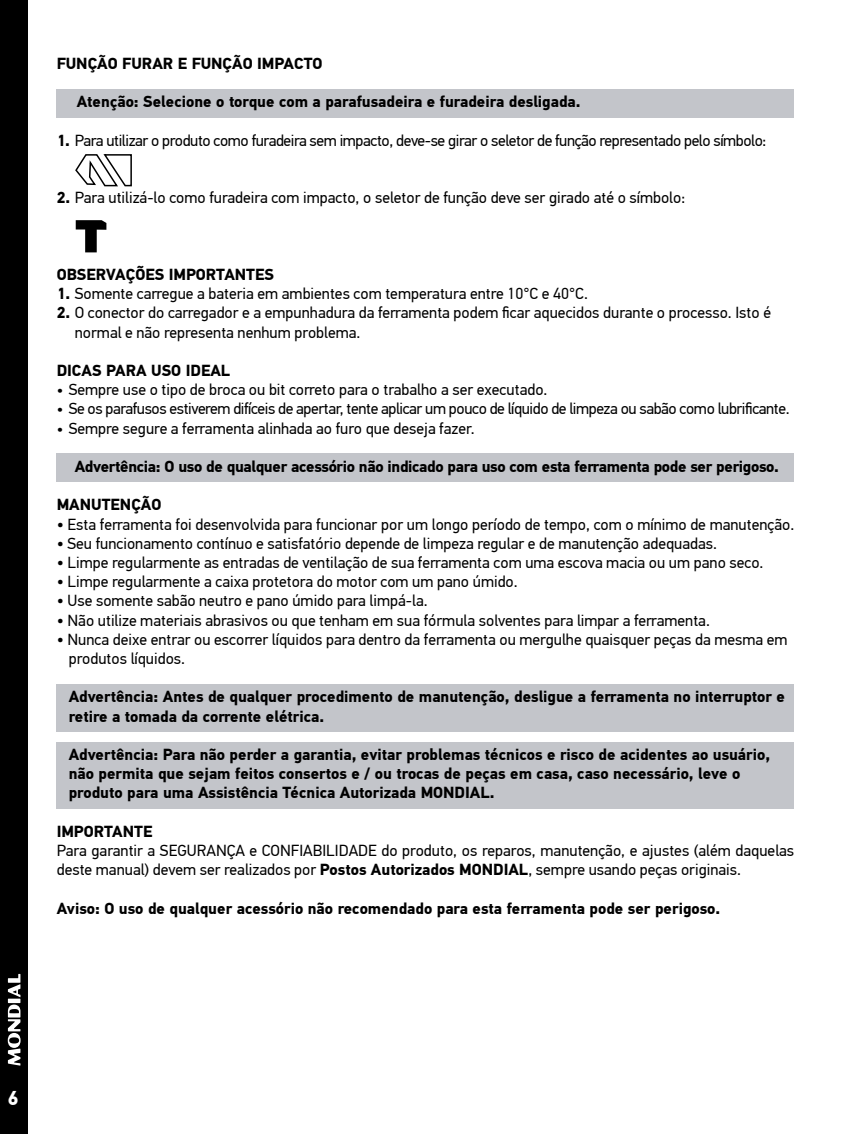
<style>
.page{position:relative;width:851px;height:1134px;background:#fff}
.page>*{position:absolute;margin:0;border:0;box-sizing:border-box;transform-origin:0 0}
.t1{font:700 20px "PF Din Text Pro";color:#fff}
.t2{font:16px/19.2px "PF Din Text Pro";color:#000}
.t3{font:700 16px/19.2px "PF Din Text Pro";color:#000}
.t4{font:16px "PF Din Text Pro";letter-spacing:-.025em;color:#000}
.t5{font:700 16px "PF Din Text Pro";letter-spacing:-.02em;color:#000}
.s1{font-weight:700}
.s2{font-family:"PT Sans"}
</style>
<div class="page">
<div style="left:0;top:0;width:28px;height:1134px;background:#000"></div>
<svg style="left:8px;top:974px;width:13px;height:91px"></svg>
<div style="left:57px;top:90px;width:737px;height:28px;background:#c3c5ca"></div>
<div style="left:57px;top:454px;width:737px;height:28px;background:#c3c5ca"></div>
<div style="left:57px;top:684px;width:737px;height:48px;background:#c3c5ca"></div>
<div style="left:57px;top:742px;width:737px;height:67px;background:#c3c5ca"></div>
<svg style="left:75px;top:154px;width:57px;height:33px"></svg>
<svg style="left:76px;top:220px;width:30px;height:32px"></svg>
<p class="t3" style="left:57px;top:54px;width:267px">FUNÇÃO FURAR E FUNÇÃO IMPACTO</p>
<p class="t3" style="left:77px;top:92px;width:505px">Atenção: Selecione o torque com a parafusadeira e furadeira desligada.</p>
<p class="t4" style="left:57px;top:131px;width:711px"><span class="s1">1.</span> Para utilizar o produto como furadeira sem impacto, deve-se girar o seletor de função representado pelo símbolo:</p>
<p class="t2" style="left:57px;top:188px;width:630px"><span class="s1">2.</span> Para utilizá-lo como furadeira com impacto, o seletor de função deve ser girado até o símbolo:</p>
<p class="t3" style="left:57px;top:265px;width:219px">OBSERVAÇÕES IMPORTANTES</p>
<p class="t2" style="left:57px;top:284px;width:532px"><span class="s1">1.</span> Somente carregue a bateria em ambientes com temperatura entre 10°C e 40°C.</p>
<p class="t2" style="left:75px;top:303px;width:697px;text-indent:-18px"><span class="s1">2.</span> O conector do carregador e a empunhadura da ferramenta podem ficar aquecidos durante o processo. Isto é normal e não representa nenhum problema.</p>
<p class="t3" style="left:57px;top:361px;width:175px">DICAS PARA USO IDEAL</p>
<p class="t2" style="left:57px;top:380px;width:492px">• Sempre use o tipo de broca ou bit correto para o trabalho a ser executado.</p>
<p class="t4" style="left:57px;top:399px;width:734px">• Se os parafusos estiverem difíceis de apertar, tente aplicar um pouco de líquido de limpeza ou sabão como lubrificante.</p>
<p class="t2" style="left:57px;top:419px;width:419px">• Sempre segure a ferramenta alinhada ao furo que deseja fazer.</p>
<p class="t5" style="left:75px;top:457px;width:705px">Advertência: O uso de qualquer acessório não indicado para uso com esta ferramenta pode ser perigoso.</p>
<p class="t3" style="left:57px;top:496px;width:106px">MANUTENÇÃO</p>
<p class="t2" style="left:57px;top:515px;width:739px"><span class="s2">•</span> Esta ferramenta foi desenvolvida para funcionar por um longo período de tempo, com o mínimo de manutenção.</p>
<p class="t2" style="left:57px;top:534px;width:661px"><span class="s2">•</span> Seu funcionamento contínuo e satisfatório depende de limpeza regular e de manutenção adequadas.</p>
<p class="t2" style="left:57px;top:553px;width:708px"><span class="s2">•</span> Limpe regularmente as entradas de ventilação de sua ferramenta com uma escova macia ou um pano seco.</p>
<p class="t2" style="left:57px;top:572px;width:462px"><span class="s2">•</span> Limpe regularmente a caixa protetora do motor com um pano úmido.</p>
<p class="t2" style="left:57px;top:591px;width:372px"><span class="s2">•</span> Use somente sabão neutro e pano úmido para limpá-la.</p>
<p class="t2" style="left:57px;top:611px;width:654px"><span class="s2">•</span> Não utilize materiais abrasivos ou que tenham em sua fórmula solventes para limpar a ferramenta.</p>
<p class="t2" style="left:69px;top:630px;width:720px;text-indent:-12px"><span class="s2">•</span> Nunca deixe entrar ou escorrer líquidos para dentro da ferramenta ou mergulhe quaisquer peças da mesma em produtos líquidos.</p>
<p class="t3" style="left:69px;top:688px;width:717px">Advertência: Antes de qualquer procedimento de manutenção, desligue a ferramenta no interruptor e retire a tomada da corrente elétrica.</p>
<p class="t3" style="left:69px;top:745px;width:702px">Advertência: Para não perder a garantia, evitar problemas técnicos e risco de acidentes ao usuário, não permita que sejam feitos consertos e / ou trocas de peças em casa, caso necessário, leve o produto para uma Assistência Técnica Autorizada MONDIAL.</p>
<p class="t3" style="left:57px;top:822px;width:97px">IMPORTANTE</p>
<p class="t2" style="left:57px;top:841px;width:739px">Para garantir a SEGURANÇA e CONFIABILIDADE do produto, os reparos, manutenção, e ajustes (além daquelas deste manual) devem ser realizados por <span class="s1">Postos Autorizados MONDIAL</span>, sempre usando peças originais.</p>
<p class="t3" style="left:57px;top:899px;width:665px">Aviso: O uso de qualquer acessório não recomendado para esta ferramenta pode ser perigoso.</p>
<p class="t1" style="left:7px;top:1086px;width:13px">6</p>
</div>
